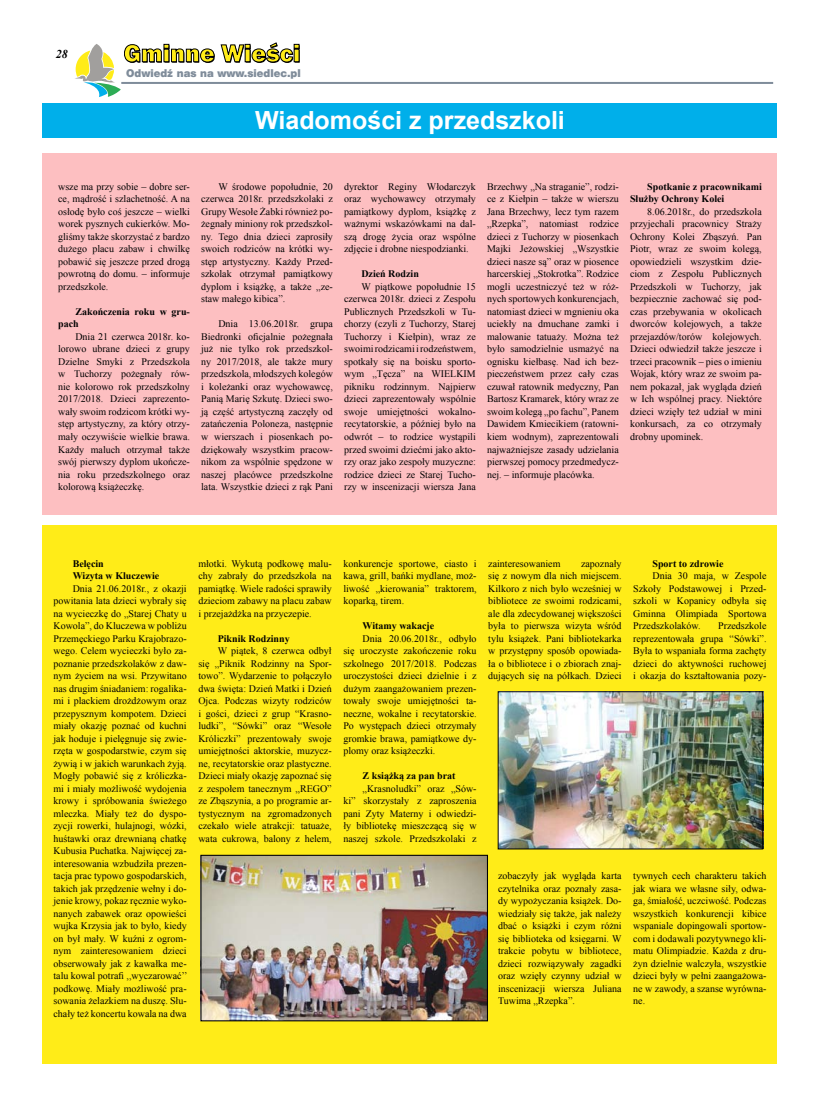
<style>
.page{position:relative;width:820px;height:1106px;background:#fff}
.page>*{position:absolute;margin:0;border:0;box-sizing:border-box;transform-origin:0 0}
.t1{font:700 25px "Arial";color:#fff}
.t2{font:italic 700 12px "Times New Roman";color:#000}
.t3{font:10px/12.5px "Times New Roman";color:#000;text-align:justify}
.t4{font:700 10px/12.5px "Times New Roman";color:#000}
.t5{font:10px "Swis 721 Blk 2 EU";color:#7f8c9a}
</style>
<div class="page">
<div style="left:43px;top:525px;width:734px;height:538px;background:#ffec18"></div>
<svg style="left:75px;top:43px;width:224px;height:54px"></svg>
<hr style="left:121px;top:82px;width:651px;height:2px;background:#7f8c9a">
<div style="left:43px;top:103px;width:734px;height:34px;background:#00afea"></div>
<img style="left:499px;top:693px;width:262px;height:154px">
<div style="left:497px;top:691px;width:266px;height:158px;border:1px solid #000"></div>
<img style="left:202px;top:856px;width:284px;height:163px">
<div style="left:200px;top:854px;width:288px;height:167px;border:1px solid #000"></div>
<div style="left:43px;top:153px;width:734px;height:361px;background:#fdbfc1"></div>
<p class="t2" style="left:56px;top:46px;width:13px">28</p>
<p class="t5" style="left:126px;top:66px;width:176px">Odwiedź nas na www.siedlec.pl</p>
<h1 class="t1" style="left:255px;top:104px;width:311px">Wiadomości z przedszkoli</h1>
<p class="t3" style="left:58px;top:180px;width:133px">wsze ma przy sobie – dobre ser&shy;ce, mądrość i szlachetność. A na osłodę było coś jeszcze – wielki worek pysznych cukierków. Mo&shy;gliśmy także skorzystać z bardzo dużego placu zabaw i chwilkę pobawić się jeszcze przed drogą powrotną do domu. – informuje przedszkole.</p>
<p class="t4" style="left:58px;top:305px;width:133px;text-indent:17px">Zakończenia roku w gru&shy;pach</p>
<p class="t3" style="left:58px;top:330px;width:133px;text-indent:17px">Dnia 21 czerwca 2018r. ko&shy;lorowo ubrane dzieci z grupy Dzielne Smyki z Przedszkola w Tuchorzy pożegnały rów&shy;nie kolorowo rok przedszkolny 2017/2018. Dzieci zaprezento&shy;wały swoim rodzicom krótki wy&shy;stęp artystyczny, za który otrzy&shy;mały oczywiście wielkie brawa.<br>Każdy maluch otrzymał także swój pierwszy dyplom ukończe&shy;nia roku przedszkolnego oraz kolorową książeczkę.</p>
<p class="t3" style="left:201px;top:180px;width:133px;text-indent:17px">W środowe popołudnie, 20 czerwca 2018r. przedszkolaki z Grupy Wesołe Żabki również po&shy;żegnały miniony rok przedszkol&shy;ny. Tego dnia dzieci zaprosiły swoich rodziców na krótki wy&shy;stęp artystyczny. Każdy Przed&shy;szkolak otrzymał pamiątkowy dyplom i książkę, a także „ze&shy;staw małego kibica”.</p>
<p class="t3" style="left:201px;top:318px;width:133px;text-indent:17px">Dnia 13.06.2018r. grupa Biedronki oficjalnie pożegnała już nie tylko rok przedszkol&shy;ny 2017/2018, ale także mury przedszkola, młodszych kolegów i koleżanki oraz wychowawcę, Panią Marię Szkutę. Dzieci swo&shy;ją część artystyczną zaczęły od zatańczenia Poloneza, następnie w wierszach i piosenkach po&shy;dziękowały wszystkim pracow&shy;nikom za wspólnie spędzone w naszej placówce przedszkolne lata. Wszystkie dzieci z rąk Pani</p>
<p class="t3" style="left:344px;top:180px;width:133px">dyrektor Reginy Włodarczyk oraz wychowawcy otrzymały pamiątkowy dyplom, książkę z ważnymi wskazówkami na dal&shy;szą drogę życia oraz wspólne zdjęcie i drobne niespodzianki.</p>
<p class="t4" style="left:361px;top:267px;width:59px">Dzień Rodzin</p>
<p class="t3" style="left:344px;top:280px;width:133px;text-indent:17px">W piątkowe popołudnie 15 czerwca 2018r. dzieci z Zespołu Publicznych Przedszkoli w Tu&shy;chorzy (czyli z Tuchorzy, Starej Tuchorzy i Kiełpin), wraz ze swoimi rodzicami i rodzeństwem, spotkały się na boisku sporto&shy;wym „Tęcza” na WIELKIM pikniku rodzinnym. Najpierw dzieci zaprezentowały wspólnie swoje umiejętności wokalno&shy;recytatorskie, a później było na odwrót – to rodzice wystąpili przed swoimi dziećmi jako akto&shy;rzy oraz jako zespoły muzyczne: rodzice dzieci ze Starej Tucho&shy;rzy w inscenizacji wiersza Jana</p>
<p class="t3" style="left:487px;top:180px;width:133px">Brzechwy „Na straganie”, rodzi&shy;ce z Kiełpin – także w wierszu Jana Brzechwy, lecz tym razem „Rzepka”, natomiast rodzice dzieci z Tuchorzy w piosenkach Majki Jeżowskiej „Wszystkie dzieci nasze są” oraz w piosence harcerskiej „Stokrotka”. Rodzice mogli uczestniczyć też w róż&shy;nych sportowych konkurencjach, natomiast dzieci w mgnieniu oka uciekły na dmuchane zamki i malowanie tatuaży. Można też było samodzielnie usmażyć na ognisku kiełbasę. Nad ich bez&shy;pieczeństwem przez cały czas czuwał ratownik medyczny, Pan Bartosz Kramarek, który wraz ze swoim kolegą „po fachu”, Panem Dawidem Kmiecikiem (ratowni&shy;kiem wodnym), zaprezentowali najważniejsze zasady udzielania pierwszej pomocy przedmedycz&shy;nej. – informuje placówka.</p>
<p class="t4" style="left:629px;top:180px;width:133px;text-indent:17px">Spotkanie z pracownikami<br>Służby Ochrony Kolei</p>
<p class="t3" style="left:629px;top:205px;width:133px;text-indent:17px">8.06.2018r., do przedszkola przyjechali pracownicy Straży Ochrony Kolei Zbąszyń. Pan Piotr, wraz ze swoim kolegą, opowiedzieli wszystkim dzie&shy;ciom z Zespołu Publicznych Przedszkoli w Tuchorzy, jak bezpiecznie zachować się pod&shy;czas przebywania w okolicach dworców kolejowych, a także przejazdów/torów kolejowych.<br>Dzieci odwiedził także jeszcze i trzeci pracownik – pies o imieniu Wojak, który wraz ze swoim pa&shy;nem pokazał, jak wygląda dzień w Ich wspólnej pracy. Niektóre dzieci wzięły też udział w mini konkursach, za co otrzymały drobny upominek.</p>
<p class="t4" style="left:73px;top:556px;width:88px">Belęcin<br>Wizyta w Kluczewie</p>
<p class="t3" style="left:53px;top:582px;width:135px;text-indent:19px">Dnia 21.06.2018r., z okazji powitania lata dzieci wybrały się na wycieczkę do „Starej Chaty u Kowola”, do Kluczewa w pobliżu Przemęckiego Parku Krajobrazo&shy;wego. Celem wycieczki było za&shy;poznanie przedszkolaków z daw&shy;nym życiem na wsi. Przywitano nas drugim śniadaniem: rogalika&shy;mi i plackiem drożdżowym oraz przepysznym kompotem. Dzieci miały okazję poznać od kuchni jak hoduje i pielęgnuje się zwie&shy;rzęta w gospodarstwie, czym się żywią i w jakich warunkach żyją.<br>Mogły pobawić się z króliczka&shy;mi i miały możliwość wydojenia krowy i spróbowania świeżego mleczka. Miały też do dyspo&shy;zycji rowerki, hulajnogi, wózki, huśtawki oraz drewnianą chatkę Kubusia Puchatka. Najwięcej za&shy;interesowania wzbudziła prezen&shy;tacja prac typowo gospodarskich, takich jak przędzenie wełny i do&shy;jenie krowy, pokaz ręcznie wyko&shy;nanych zabawek oraz opowieści wujka Krzysia jak to było, kiedy on był mały. W kuźni z ogrom&shy;nym zainteresowaniem dzieci obserwowały jak z kawałka me&shy;talu kowal potrafi ,,wyczarować’’ podkowę. Miały możliwość pra&shy;sowania żelazkiem na duszę. Słu&shy;chały też koncertu kowala na dwa</p>
<p class="t3" style="left:198px;top:557px;width:135px">młotki. Wykutą podkowę malu&shy;chy zabrały do przedszkola na pamiątkę. Wiele radości sprawiły dzieciom zabawy na placu zabaw i przejażdżka na przyczepie.</p>
<p class="t4" style="left:217px;top:631px;width:73px">Piknik Rodzinny</p>
<p class="t3" style="left:198px;top:644px;width:135px;text-indent:19px">W piątek, 8 czerwca odbył się „Piknik Rodzinny na Spor&shy;towo”. Wydarzenie to połączyło dwa święta: Dzień Matki i Dzień Ojca. Podczas wizyty rodziców i gości, dzieci z grup “Krasno&shy;ludki”, “Sówki” oraz “Wesołe Króliczki” prezentowały swoje umiejętności aktorskie, muzycz&shy;ne, recytatorskie oraz plastyczne.<br>Dzieci miały okazję zapoznać się z zespołem tanecznym „REGO” ze Zbąszynia, a po programie ar&shy;tystycznym na zgromadzonych czekało wiele atrakcji: tatuaże, wata cukrowa, balony z helem,</p>
<p class="t3" style="left:343px;top:557px;width:135px">konkurencje sportowe, ciasto i kawa, grill, bańki mydlane, moż&shy;liwość „kierowania” traktorem, koparką, tirem.</p>
<p class="t4" style="left:362px;top:619px;width:73px">Witamy wakacje</p>
<p class="t3" style="left:343px;top:632px;width:135px;text-indent:19px">Dnia 20.06.2018r., odbyło się uroczyste zakończenie roku szkolnego 2017/2018. Podczas uroczystości dzieci dzielnie i z dużym zaangażowaniem prezen&shy;towały swoje umiejętności ta&shy;neczne, wokalne i recytatorskie.<br>Po występach dzieci otrzymały gromkie brawa, pamiątkowe dy&shy;plomy oraz książeczki.</p>
<p class="t4" style="left:362px;top:769px;width:94px">Z książką za pan brat</p>
<p class="t3" style="left:343px;top:782px;width:135px;text-indent:19px">„Krasnoludki” oraz „Sów&shy;ki” skorzystały z zaproszenia pani Zyty Materny i odwiedzi&shy;ły bibliotekę mieszczącą się w naszej szkole. Przedszkolaki z</p>
<p class="t3" style="left:488px;top:557px;width:135px;text-indent:93px">zapoznały się z nowym dla nich miejscem.<br>Kilkoro z nich było wcześniej w bibliotece ze swoimi rodzicami, ale dla zdecydowanej większości była to pierwsza wizyta wśród tylu książek. Pani bibliotekarka w przystępny sposób opowiada&shy;ła o bibliotece i o zbiorach znaj&shy;dujących się na półkach. Dzieci</p>
<p class="t3" style="left:488px;top:557px;width:74px">zainteresowaniem</p>
<p class="t4" style="left:652px;top:556px;width:72px">Sport to zdrowie</p>
<p class="t3" style="left:633px;top:569px;width:135px;text-indent:19px">Dnia 30 maja, w Zespole Szkoły Podstawowej i Przed&shy;szkoli w Kopanicy odbyła się Gminna Olimpiada Sportowa Przedszkolaków.</p>
<p class="t3" style="left:633px;top:619px;width:135px;text-indent:85px">Przedszkole reprezentowała grupa “Sówki”.<br>Była to wspaniała forma zachęty dzieci do aktywności ruchowej i okazja do kształtowania pozy-</p>
<p class="t3" style="left:498px;top:869px;width:125px">zobaczyły jak wygląda karta czytelnika oraz poznały zasa&shy;dy wypożyczania książek. Do&shy;wiedziały się także, jak należy dbać o książki i czym różni się biblioteka od księgarni. W trakcie pobytu w bibliotece, dzieci rozwiązywały zagadki oraz wzięły czynny udział w inscenizacji wiersza Juliana Tuwima „Rzepka”.</p>
<p class="t3" style="left:633px;top:869px;width:135px">tywnych cech charakteru takich jak wiara we własne siły, odwa&shy;ga, śmiałość, uczciwość. Podczas wszystkich konkurencji kibice wspaniale dopingowali sportow&shy;com i dodawali pozytywnego kli&shy;matu Olimpiadzie. Każda z dru&shy;żyn dzielnie walczyła, wszystkie dzieci były w pełni zaangażowa&shy;ne w zawody, a szanse wyrówna&shy;ne.</p>
</div>
